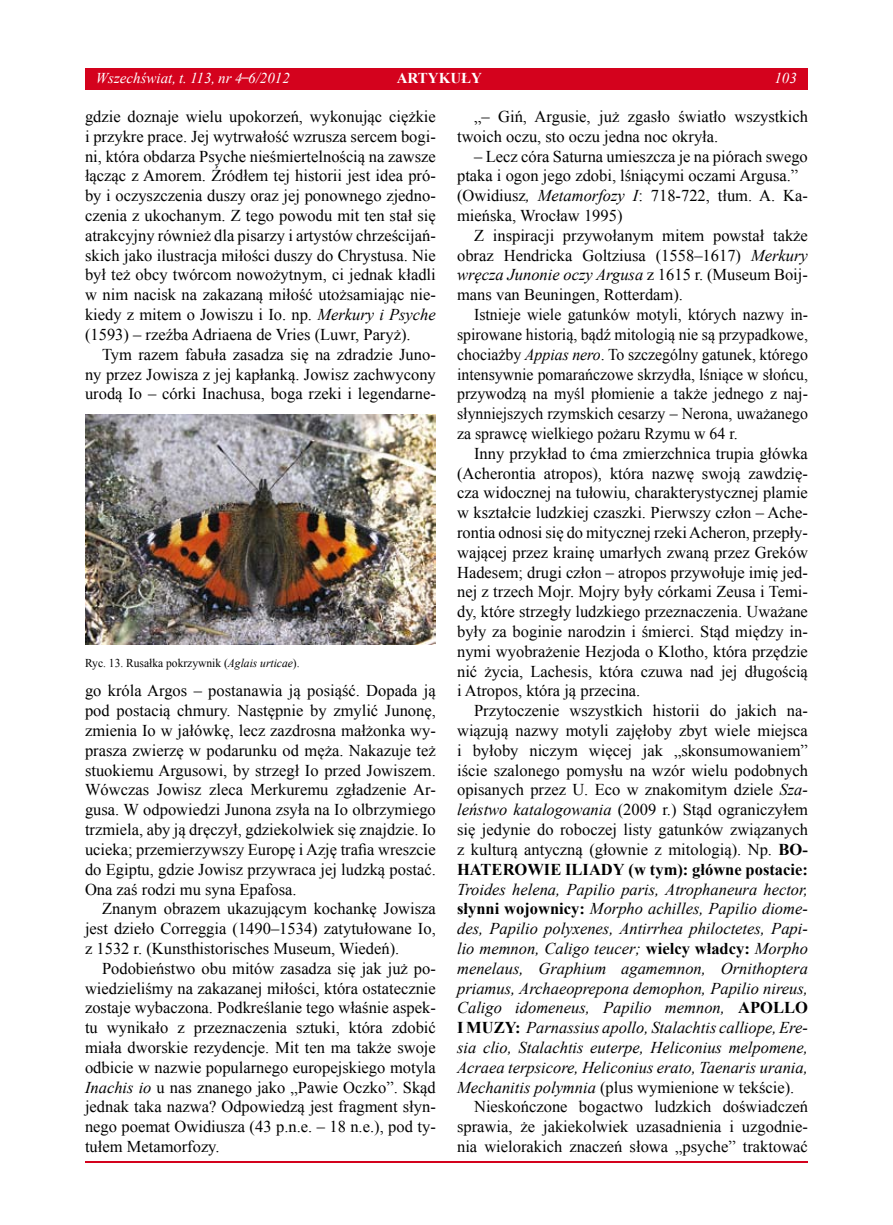
<style>
.page{position:relative;width:893px;height:1225px;background:#fff}
.page>*{position:absolute;margin:0;border:0;box-sizing:border-box;transform-origin:0 0}
.t1{font:16.5px/19.8px "Times New Roman";color:#000;text-align:justify}
.t2{font:italic 16.5px "Times New Roman";color:#000}
.t3{font:16.5px/19.8px "Times New Roman";color:#000;text-align:justify;scale:.96 1}
.t4{font:italic 15px "Times New Roman";color:#fff}
.t5{font:700 15px "Times New Roman";color:#fff}
.t6{font:12px "Times New Roman";color:#000;scale:.96 1}
.s1{font-style:italic}
.s2{font-style:normal}
.s3{font-weight:700}
.s4{font-weight:700;font-style:normal}
</style>
<div class="page">
<div style="left:85px;top:68px;width:723px;height:21px;background:#d4021d"></div>
<hr style="left:85px;top:1161px;width:723px;height:1px;background:#d4021d">
<img style="left:85px;top:415px;width:351px;height:230px">
<p class="t4" style="left:252px;top:68px;width:43px">6/2012</p>
<p class="t5" style="left:397px;top:68px;width:87px">ARTYKUŁY</p>
<p class="t4" style="left:774px;top:68px;width:24px">103</p>
<p class="t1" style="left:85px;top:106px;width:352px">gdzie doznaje wielu upokorzeń, wykonując ciężkie i przykre prace. Jej wytrwałość wzrusza sercem bogi&shy;ni, która obdarza Psyche nieśmiertelnością na zawsze łącząc z Amorem. Źródłem tej historii jest idea pró&shy;by i oczyszczenia duszy oraz jej ponownego zjedno&shy;czenia z ukochanym. Z tego powodu mit ten stał się atrakcyjny również dla pisarzy i artystów chrześcijań&shy;skich jako ilustracja miłości duszy do Chrystusa. Nie był też obcy twórcom nowożytnym, ci jednak kładli w nim nacisk na zakazaną miłość utożsamiając nie&shy;kiedy z mitem o Jowiszu i Io. np. <span class="s1">Merkury i Psyche </span>(1593) – rzeźba Adriaena de Vries (Luwr, Paryż).</p>
<p class="t1" style="left:85px;top:344px;width:352px;text-indent:17px">Tym razem fabuła zasadza się na zdradzie Juno&shy;ny przez Jowisza z jej kapłanką. Jowisz zachwycony urodą Io – córki Inachusa, boga rzeki i legendarne-</p>
<p class="t4" style="left:96px;top:68px;width:196px">Wszechświat, t. 113, nr 4 <span class="s2">–̶</span>6/2012</p>
<p class="t4" style="left:220px;top:68px;width:26px">nr 4</p>
<p class="t1" style="left:457px;top:106px;width:352px;text-indent:17px">„– Giń, Argusie, już zgasło światło wszystkich twoich oczu, sto oczu jedna noc okryła.</p>
<p class="t1" style="left:457px;top:146px;width:352px;text-align:left;text-indent:17px">– Lecz córa Saturna umieszcza je na piórach swego ptaka i ogon jego zdobi, lśniącymi oczami Argusa.” (Owidiusz<span class="s1">, Metamorfozy I</span>: 718-722, tłum. A. Ka&shy;mieńska, Wrocław 1995)</p>
<p class="t1" style="left:457px;top:225px;width:352px;text-indent:17px">Z inspiracji przywołanym mitem powstał także obraz Hendricka Goltziusa (1558–1617) <span class="s1">Merkury wręcza Junonie oczy Argusa</span> z 1615 r. (Museum Boij&shy;mans van Beuningen, Rotterdam).</p>
<p class="t3" style="left:457px;top:304px;width:367px;text-indent:17px">Istnieje wiele gatunków motyli, których nazwy in&shy;spirowane historią, bądź mitologią nie są przypadkowe, chociażby <span class="s1">Appias nero</span>. To szczególny gatunek, którego intensywnie pomarańczowe skrzydła, lśniące w słońcu, przywodzą na myśl płomienie a także jednego z naj&shy;słynniejszych rzymskich cesarzy – Nerona, uważanego za sprawcę wielkiego pożaru Rzymu w 64 r.</p>
<p class="t1" style="left:457px;top:443px;width:352px;text-indent:17px">Inny przykład to ćma zmierzchnica trupia główka (Acherontia atropos), która nazwę swoją zawdzię&shy;cza widocznej na tułowiu, charakterystycznej plamie w kształcie ludzkiej czaszki. Pierwszy człon – Ache&shy;rontia odnosi się do mitycznej rzeki Acheron, przepły&shy;wającej przez krainę umarłych zwaną przez Greków Hadesem; drugi człon – atropos przywołuje imię jed&shy;nej z trzech Mojr. Mojry były córkami Zeusa i Temi&shy;dy, które strzegły ludzkiego przeznaczenia. Uważane były za boginie narodzin i śmierci. Stąd między in&shy;nymi wyobrażenie Hezjoda o Klotho, która przędzie nić życia, Lachesis, która czuwa nad jej długością i Atropos, która ją przecina.</p>
<p class="t1" style="left:457px;top:700px;width:352px;text-indent:17px">Przytoczenie wszystkich historii do jakich na&shy;wiązują nazwy motyli zajęłoby zbyt wiele miejsca i byłoby niczym więcej jak „skonsumowaniem” iście szalonego pomysłu na wzór wielu podobnych opisanych przez U. Eco w znakomitym dziele <span class="s1">Sza&shy;leństwo katalogowania</span> (2009 r.) Stąd ograniczyłem się jedynie do roboczej listy gatunków związanych z kulturą antyczną (głownie z mitologią). Np. <span class="s3">BO-HATEROWIE ILIADY (w tym): główne postacie:</span></p>
<p class="t2" style="left:457px;top:877px;width:352px">Troides helena, Papilio paris, Atrophaneura hector,</p>
<p class="t2" style="left:457px;top:897px;width:352px"><span class="s4">słynni wojownicy:</span> Morpho achilles, Papilio diome-</p>
<p class="t2" style="left:457px;top:917px;width:352px">des, Papilio polyxenes, Antirrhea philoctetes, Papi-</p>
<p class="t2" style="left:457px;top:937px;width:352px">lio memnon, Caligo teucer; <span class="s4">wielcy władcy:</span> Morpho</p>
<p class="t2" style="left:457px;top:957px;width:352px">menelaus, Graphium agamemnon, Ornithoptera</p>
<p class="t2" style="left:457px;top:976px;width:352px">priamus, Archaeoprepona demophon, Papilio nireus,</p>
<p class="t2" style="left:457px;top:996px;width:352px">Caligo idomeneus, Papilio memnon, <span class="s4">APOLLO</span></p>
<p class="t2" style="left:457px;top:1016px;width:352px"><span class="s4">I MUZY:</span> Parnassius apollo, Stalachtis calliope, Ere-</p>
<p class="t2" style="left:457px;top:1036px;width:352px">sia clio, Stalachtis euterpe, Heliconius melpomene,</p>
<p class="t2" style="left:457px;top:1056px;width:352px">Acraea terpsicore, Heliconius erato, Taenaris urania,</p>
<p class="t1" style="left:457px;top:1077px;width:339px"><span class="s1">Mechanitis polymnia</span> (plus wymienione w tekście).</p>
<p class="t1" style="left:474px;top:1096px;width:335px">Nieskończone bogactwo ludzkich doświadczeń</p>
<p class="t1" style="left:457px;top:1116px;width:352px">sprawia, że jakiekolwiek uzasadnienia i uzgodnie-</p>
<p class="t1" style="left:457px;top:1136px;width:352px">nia wielorakich znaczeń słowa „psyche” traktować</p>
<p class="t6" style="left:85px;top:655px;width:225px">Ryc. 13. Rusałka pokrzywnik (<span class="s1">Aglais urticae</span>).</p>
<p class="t1" style="left:85px;top:681px;width:352px">go króla Argos – postanawia ją posiąść. Dopada ją pod postacią chmury. Następnie by zmylić Junonę, zmienia Io w jałówkę, lecz zazdrosna małżonka wy&shy;prasza zwierzę w podarunku od męża. Nakazuje też stuokiemu Argusowi, by strzegł Io przed Jowiszem.<br>Wówczas Jowisz zleca Merkuremu zgładzenie Ar&shy;gusa. W odpowiedzi Junona zsyła na Io olbrzymiego trzmiela, aby ją dręczył, gdziekolwiek się znajdzie. Io ucieka; przemierzywszy Europę i Azję trafia wreszcie do Egiptu, gdzie Jowisz przywraca jej ludzką postać.<br>Ona zaś rodzi mu syna Epafosa.</p>
<p class="t1" style="left:85px;top:898px;width:352px;text-indent:17px">Znanym obrazem ukazującym kochankę Jowisza jest dzieło Correggia (1490–1534) zatytułowane Io, z 1532 r. (Kunsthistorisches Museum, Wiedeń).</p>
<p class="t1" style="left:85px;top:958px;width:352px;text-indent:17px">Podobieństwo obu mitów zasadza się jak już po&shy;wiedzieliśmy na zakazanej miłości, która ostatecznie zostaje wybaczona. Podkreślanie tego właśnie aspek&shy;tu wynikało z przeznaczenia sztuki, która zdobić miała dworskie rezydencje. Mit ten ma także swoje odbicie w nazwie popularnego europejskiego motyla <span class="s1">Inachis io</span> u nas znanego jako „Pawie Oczko”. Skąd jednak taka nazwa? Odpowiedzą jest fragment słyn&shy;nego poemat Owidiusza (43 p.n.e. – 18 n.e.), pod ty&shy;tułem Metamorfozy.</p>
</div>
